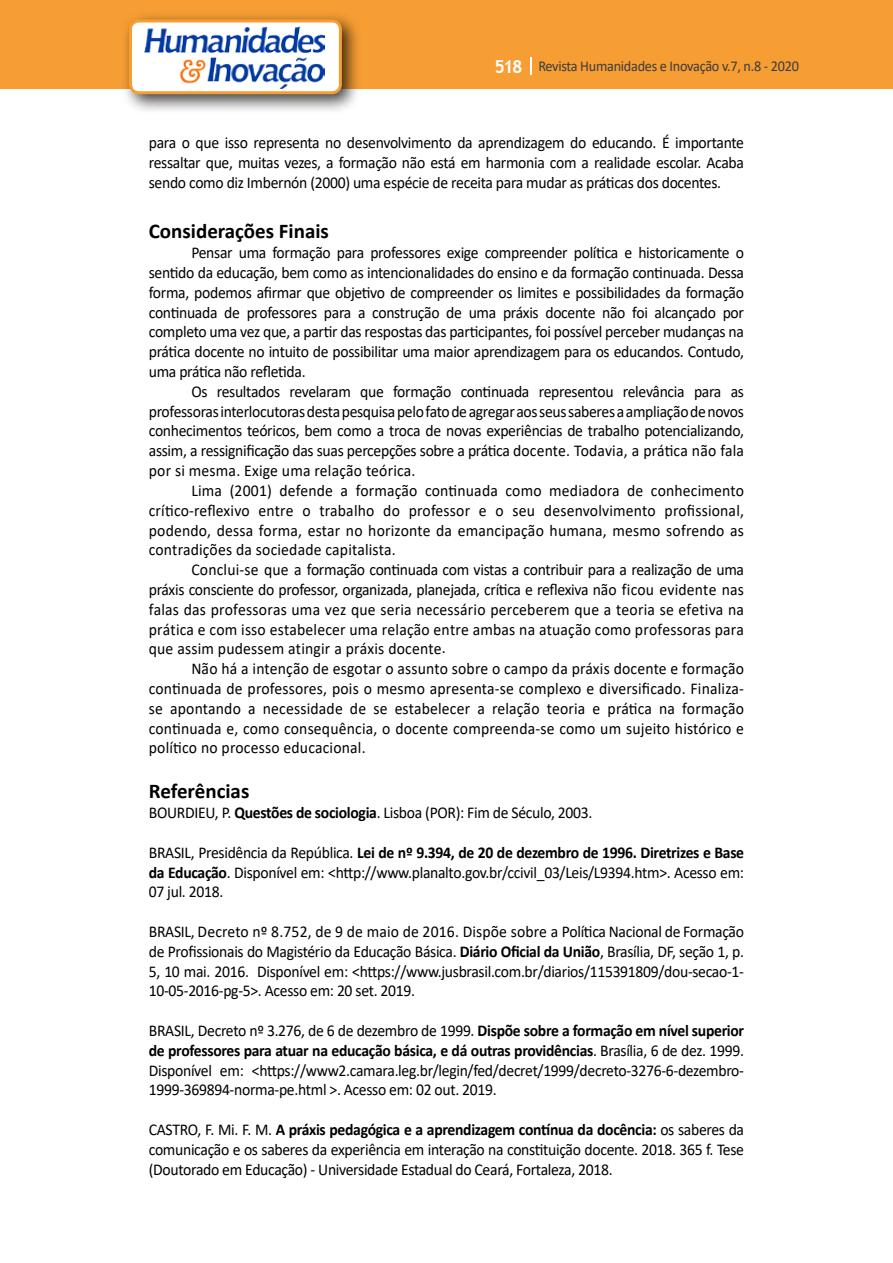
<style>
.page{position:relative;width:893px;height:1263px;background:#fff}
.page>*{position:absolute;margin:0;border:0;box-sizing:border-box;transform-origin:0 0}
.t1{font:700 21px "Calibri";color:#000}
.t2{font:16.5px/19.8px "Calibri";letter-spacing:-.02em;color:#000;text-align:justify;scale:.95 1}
.t3{font:15px "Calibri";letter-spacing:-.02em;color:#3c3c3b;scale:.95 1}
.s1{font-family:"Trebuchet MS";font-weight:700;font-size:18px;color:#fff}
.s2{font-weight:700}
</style>
<div class="page">
<div style="left:0;top:0;width:893px;height:88px;background:#f69e34"></div>
<svg style="left:530px;top:57px;width:2px;height:18px"></svg>
<div style="left:121px;top:11px;width:241px;height:103px;background:#000;opacity:.75"></div>
<div style="left:130px;top:21px;width:210px;height:72px;background:#fff;border-radius:9px"></div>
<img style="left:144px;top:27px;width:181px;height:62px">
<div style="left:129px;top:19px;width:213px;height:75px;border:3px solid #f69e34;border-radius:9px"></div>
<p class="t3" style="left:495px;top:56px;width:322px"><span class="s1">518</span> Revista Humanidades e Inovação v.7, n.8 - 2020</p>
<p class="t2" style="left:149px;top:133px;width:628px">para o que isso representa no desenvolvimento da aprendizagem do educando. É importante ressaltar que, muitas vezes, a formação não está em harmonia com a realidade escolar. Acaba sendo como diz Imbernón (2000) uma espécie de receita para mudar as práticas dos docentes.</p>
<p class="t1" style="left:149px;top:217px;width:182px">Considerações Finais</p>
<p class="t2" style="left:149px;top:242px;width:628px;text-indent:43px">Pensar uma formação para professores exige compreender política e historicamente o sentido da educação, bem como as intencionalidades do ensino e da formação continuada. Dessa forma, podemos afirmar que objetivo de compreender os limites e possibilidades da formação continuada de professores para a construção de uma práxis docente não foi alcançado por completo uma vez que, a partir das respostas das participantes, foi possível perceber mudanças na prática docente no intuito de possibilitar uma maior aprendizagem para os educandos. Contudo, uma prática não refletida.</p>
<p class="t2" style="left:149px;top:381px;width:628px;text-indent:43px">Os resultados revelaram que formação continuada representou relevância para as professoras interlocutoras desta pesquisa pelo fato de agregar aos seus saberes a ampliação de novos conhecimentos teóricos, bem como a troca de novas experiências de trabalho potencializando, assim, a ressignificação das suas percepções sobre a prática docente. Todavia, a prática não fala por si mesma. Exige uma relação teórica.</p>
<p class="t2" style="left:149px;top:480px;width:628px;text-indent:43px">Lima (2001) defende a formação continuada como mediadora de conhecimento crítico-reflexivo entre o trabalho do professor e o seu desenvolvimento profissional, podendo, dessa forma, estar no horizonte da emancipação humana, mesmo sofrendo as contradições da sociedade capitalista.</p>
<p class="t2" style="left:149px;top:559px;width:628px;text-indent:43px">Conclui-se que a formação continuada com vistas a contribuir para a realização de uma práxis consciente do professor, organizada, planejada, crítica e reflexiva não ficou evidente nas falas das professoras uma vez que seria necessário perceberem que a teoria se efetiva na prática e com isso estabelecer uma relação entre ambas na atuação como professoras para que assim pudessem atingir a práxis docente.</p>
<p class="t2" style="left:149px;top:658px;width:628px;text-indent:43px">Não há a intenção de esgotar o assunto sobre o campo da práxis docente e formação continuada de professores, pois o mesmo apresenta-se complexo e diversificado. Finaliza&shy;se apontando a necessidade de se estabelecer a relação teoria e prática na formação continuada e, como consequência, o docente compreenda-se como um sujeito histórico e político no processo educacional.</p>
<p class="t1" style="left:149px;top:776px;width:102px">Referências</p>
<p class="t2" style="left:149px;top:802px;width:468px">BOURDIEU, P. <span class="s2">Questões de sociologia</span>. Lisboa (POR): Fim de Século, 2003.</p>
<p class="t2" style="left:149px;top:842px;width:628px">BRASIL, Presidência da República. <span class="s2">Lei de nº 9.394, de 20 de dezembro de 1996. Diretrizes e Base da Educação</span>. Disponível em: &lt;http://www.planalto.gov.br/ccivil_03/Leis/L9394.htm&gt;. Acesso em:<br>07 jul. 2018.</p>
<p class="t2" style="left:149px;top:921px;width:628px">BRASIL, Decreto nº 8.752, de 9 de maio de 2016. Dispõe sobre a Política Nacional de Formação de Profissionais do Magistério da Educação Básica. <span class="s2">Diário Oficial da União</span>, Brasília, DF, seção 1, p.<br>5, 10 mai. 2016. Disponível em: &lt;https://www.jusbrasil.com.br/diarios/115391809/dou-secao-1- 10-05-2016-pg-5&gt;. Acesso em: 20 set. 2019.</p>
<p class="t2" style="left:149px;top:1020px;width:628px">BRASIL, Decreto nº 3.276, de 6 de dezembro de 1999. <span class="s2">Dispõe sobre a formação em nível superior de professores para atuar na educação básica, e dá outras providências</span>. Brasília, 6 de dez. 1999.<br>Disponível em: &lt;https://www2.camara.leg.br/legin/fed/decret/1999/decreto-3276-6-dezembro-1999-369894-norma-pe.html &gt;. Acesso em: 02 out. 2019.</p>
<p class="t2" style="left:149px;top:1119px;width:628px">CASTRO, F. Mi. F. M. <span class="s2">A práxis pedagógica e a aprendizagem contínua da docência:</span> os saberes da comunicação e os saberes da experiência em interação na constituição docente. 2018. 365 f. Tese (Doutorado em Educação) - Universidade Estadual do Ceará, Fortaleza, 2018.</p>
</div>
